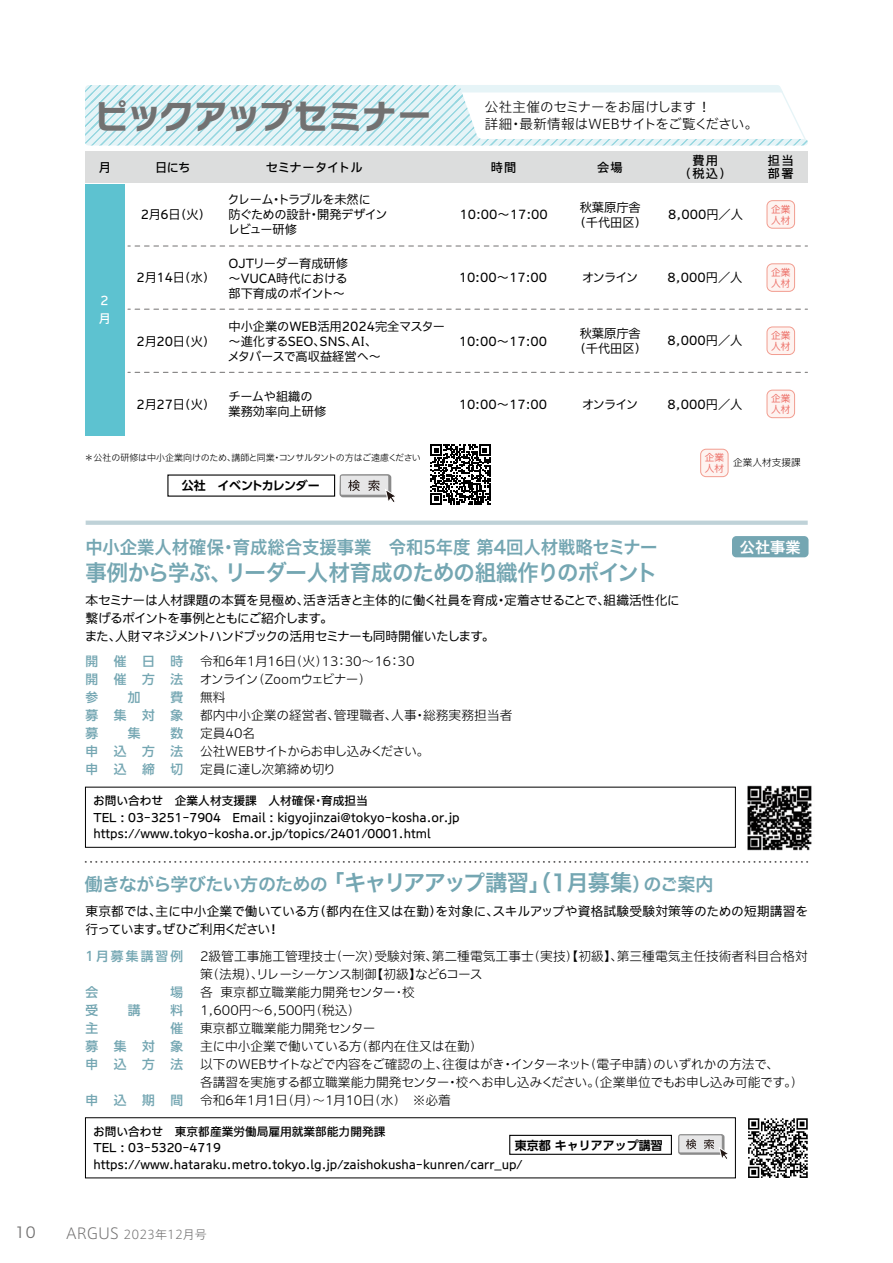
<style>
.page{position:relative;width:893px;height:1263px;background:#fff}
.page>*{position:absolute;margin:0;border:0;box-sizing:border-box;transform-origin:0 0}
.t1{font:700 33px "Typelabo N Std";letter-spacing:.02em;color:#727171}
.t2{font:22.35px "Hiragino Sans Pr 6 N W6";letter-spacing:-.035em;color:#74a6b2;scale:.96 1}
.t3{font:18px "Hiragino Sans Pr 6 N W6";letter-spacing:-.04em;color:#74a6b2}
.t4{font:18px "Hiragino Sans Pr 6 N W6";color:#74a6b2;scale:.96 1}
.t5{font:15.15px "Hira Kaku Pro W6";color:#fff}
.t6{font:15px "Hira Kaku Pro W3";color:#727171}
.t7{font:300 13.5px/17px "Iwa UCDA Goth Std";letter-spacing:.005em;color:#000}
.t8{font:300 12.75px/18px "Iwa UCDA Goth Std";color:#000}
.t9{font:100 12.75px/18px "Iwa UCDA Goth Std";letter-spacing:-.025em;color:#000}
.t10{font:100 12.75px/18px "Iwa UCDA Goth Std";color:#000}
.t11{font:500 12.75px/18px "UD Shin Go Pro";letter-spacing:1.22em;color:#74a6b2;text-align:justify}
.t12{font:500 12.75px "UD Shin Go Pro";letter-spacing:.17em;color:#74a6b2}
.t13{font:100 12.15px/15px "Iwa UCDA Goth Std";color:#000}
.t14{font:100 12.15px/15px "Iwa UCDA Goth Std";letter-spacing:-.035em;color:#000}
.t15{font:500 12.15px/13.5px "Iwa UCDA Goth Std";letter-spacing:.03em;color:#000}
.t16{font:500 12.15px "Iwa UCDA Goth Std";color:#000}
.t17{font:12px "Axis Basic Std N L";color:#727171}
.t18{font:700 12px "UD Shin Go Pro De";letter-spacing:-.025em;color:#000}
.t19{font:700 12px "UD Shin Go Pro De";color:#000}
.t20{font:500 12px/18px "Iwa UCDA Goth Std";color:#fff}
.t21{font:500 11.7px/16.5px "Iwa UCDA Goth Std";color:#000}
.t22{font:100 9.75px/10.9px "Iwa UCDA Goth Std";color:#ec6d65}
.t23{font:300 9.75px "Iwa UCDA Goth Std";color:#000}
.t24{font:300 9px "Iwa UCDA Goth Std";letter-spacing:-.02em;color:#000}
.s1{font-size:22.35px}
.s2{font-size:15px}
</style>
<div class="page">
<svg style="left:85px;top:85px;width:723px;height:60px"></svg>
<div style="left:85px;top:152px;width:722px;height:31px;background:#dcdddd"></div>
<svg style="left:128px;top:246px;width:679px;height:1px"></svg>
<div style="left:767px;top:264px;width:28px;height:27px;background:#fef3f0;border-radius:5px"></div>
<div style="left:767px;top:263px;width:28px;height:29px;border:1px solid #f29d90;border-radius:5px"></div>
<div style="left:767px;top:201px;width:28px;height:27px;background:#fef3f0;border-radius:5px"></div>
<div style="left:767px;top:200px;width:28px;height:29px;border:1px solid #f29d90;border-radius:5px"></div>
<svg style="left:128px;top:309px;width:679px;height:1px"></svg>
<div style="left:767px;top:327px;width:28px;height:27px;background:#fef3f0;border-radius:5px"></div>
<div style="left:767px;top:326px;width:28px;height:29px;border:1px solid #f29d90;border-radius:5px"></div>
<svg style="left:128px;top:372px;width:679px;height:1px"></svg>
<div style="left:767px;top:390px;width:28px;height:28px;background:#fef3f0;border-radius:5px"></div>
<div style="left:767px;top:390px;width:28px;height:28px;border:1px solid #f29d90;border-radius:5px"></div>
<div style="left:85px;top:184px;width:39px;height:251px;background:#5dc2d0"></div>
<div style="left:701px;top:449px;width:27px;height:28px;background:#fef3f0;border-radius:5px"></div>
<div style="left:700px;top:449px;width:28px;height:28px;border:1px solid #f29d90;border-radius:5px"></div>
<div style="left:340px;top:474px;width:51px;height:23px;border:3px solid #8a8a8a;border-radius:2px"></div>
<div style="left:340px;top:475px;width:49px;height:20px;background:#e6e6e7;border-radius:2px"></div>
<div style="left:340px;top:474px;width:49px;height:22px;border:1px solid #8a8a8a;border-radius:2px"></div>
<svg style="left:348px;top:480px;width:12px;height:11px"></svg>
<svg style="left:368px;top:480px;width:27px;height:23px"></svg>
<svg style="left:430px;top:445px;width:60px;height:59px"></svg>
<svg style="left:86px;top:861px;width:722px;height:2px"></svg>
<hr style="left:86px;top:521px;width:722px;height:4px;background:#bfd2d8">
<div style="left:678px;top:1134px;width:46px;height:21px;border:2px solid #8a8a8a;border-radius:2px"></div>
<div style="left:679px;top:1135px;width:43px;height:18px;background:#e6e6e7"></div>
<div style="left:678px;top:1134px;width:45px;height:19px;border:1px solid #8a8a8a"></div>
<svg style="left:686px;top:1139px;width:10px;height:10px"></svg>
<svg style="left:704px;top:1139px;width:24px;height:20px"></svg>
<div style="left:509px;top:1135px;width:163px;height:20px;border:1px solid #000"></div>
<img style="left:747px;top:785px;width:65px;height:66px">
<svg style="left:748px;top:1118px;width:60px;height:60px"></svg>
<div style="left:732px;top:536px;width:76px;height:21px;background:#74a6b2;border-radius:4px"></div>
<h1 class="t1" style="left:95px;top:93px;width:337px">ピックアップセミナー</h1>
<p class="t7" style="left:485px;top:98px;width:275px">公社主催のセミナーをお届けします ！<br>詳細・最新情報はWEBサイトをご覧ください。</p>
<p class="t15" style="left:99px;top:160px;width:14px">月</p>
<p class="t20" style="left:99px;top:291px;width:13px">2月</p>
<p class="t15" style="left:491px;top:160px;width:27px">時間</p>
<p class="t15" style="left:597px;top:160px;width:27px">会場</p>
<p class="t15" style="left:679px;top:153px;width:54px;text-align:center">費用<br>（税込）</p>
<p class="t15" style="left:155px;top:160px;width:37px">日にち</p>
<p class="t16" style="left:266px;top:158px;width:98px">セミナータイトル</p>
<p class="t15" style="left:768px;top:153px;width:27px">担当部署</p>
<p class="t13" style="left:141px;top:206px;width:72px">2月6日（火）</p>
<p class="t13" style="left:137px;top:269px;width:80px">2月14日（水）</p>
<p class="t14" style="left:227px;top:191px;width:162px">クレーム・トラブルを未然に<br>防ぐための設計・開発デザインレビュー研修</p>
<p class="t13" style="left:574px;top:199px;width:75px;text-align:center">秋葉原庁舎（千代田区）</p>
<p class="t13" style="left:459px;top:206px;width:90px">10:00～17:00</p>
<p class="t13" style="left:668px;top:206px;width:76px">8,000円／人</p>
<p class="t13" style="left:229px;top:255px;width:121px;text-align:justify">OJTリーダー育成研修～VUCA時代における部下育成のポイント～</p>
<p class="t13" style="left:459px;top:269px;width:90px">10:00～17:00</p>
<p class="t13" style="left:582px;top:269px;width:58px">オンライン</p>
<p class="t13" style="left:668px;top:269px;width:76px">8,000円／人</p>
<p class="t22" style="left:771px;top:203px;width:21px">企業人材</p>
<p class="t22" style="left:771px;top:266px;width:21px">企業人材</p>
<p class="t13" style="left:227px;top:318px;width:219px">中小企業のWEB活用2024完全マスター～進化するSEO、SNS、AI、<br>メタバースで高収益経営へ～</p>
<p class="t13" style="left:574px;top:325px;width:75px;text-align:center">秋葉原庁舎（千代田区）</p>
<p class="t22" style="left:771px;top:329px;width:21px">企業</p>
<p class="t13" style="left:459px;top:333px;width:90px">10:00～17:00</p>
<p class="t13" style="left:668px;top:333px;width:76px">8,000円／人</p>
<p class="t13" style="left:137px;top:333px;width:80px">2月20日（火）</p>
<p class="t22" style="left:771px;top:340px;width:21px">人材</p>
<p class="t13" style="left:228px;top:388px;width:99px">チームや組織の業務効率向上研修</p>
<p class="t13" style="left:459px;top:396px;width:90px">10:00～17:00</p>
<p class="t13" style="left:582px;top:396px;width:58px">オンライン</p>
<p class="t13" style="left:668px;top:396px;width:76px">8,000円／人</p>
<p class="t22" style="left:771px;top:392px;width:21px">企業</p>
<p class="t13" style="left:137px;top:396px;width:80px">2月27日（火）</p>
<p class="t22" style="left:771px;top:403px;width:21px">人材</p>
<p class="t24" style="left:85px;top:451px;width:338px">＊公社の研修は中小企業向けのため、講師と同業・コンサルタントの方はご遠慮ください</p>
<p class="t18" style="left:182px;top:476px;width:140px">公社　イベントカレンダー</p>
<h3 class="t4" style="left:85px;top:531px;width:598px">中小企業人材確保･育成総合支援事業　令和5年度 第4回人材戦略セミナー</h3>
<h2 class="t2" style="left:85px;top:552px;width:597px">事例から学ぶ、リーダー人材育成のための組織作りのポイント</h2>
<p class="t9" style="left:85px;top:590px;width:597px">本セミナーは人材課題の本質を見極め、活き活きと主体的に働く社員を育成・定着させることで、組織活性化に繋げるポイントを事例とともにご紹介します。<br>また、人財マネジメントハンドブックの活用セミナーも同時開催いたします。</p>
<p class="t11" style="left:85px;top:652px;width:99px">開催日時開催方法参</p>
<p class="t11" style="left:128px;top:688px;width:14px">加</p>
<p class="t11" style="left:85px;top:688px;width:99px;text-indent:85px">費募集対象募</p>
<p class="t11" style="left:85px;top:724px;width:99px;text-indent:85px">数申込方法申込締切</p>
<p class="t11" style="left:128px;top:724px;width:14px">集</p>
<p class="t8" style="left:200px;top:651px;width:314px">令和6年1月16日（火）13：30～16：30<br>オンライン（Zoomウェビナー）<br>無料<br>都内中小企業の経営者、管理職者、人事・総務実務担当者定員40名<br>公社WEBサイトからお申し込みください。<br>定員に達し次第締め切り　</p>
<p class="t22" style="left:705px;top:451px;width:21px">企業</p>
<p class="t22" style="left:705px;top:462px;width:21px">人材</p>
<p class="t23" style="left:733px;top:455px;width:69px">企業人材支援課</p>
<p class="t5" style="left:740px;top:533px;width:62px">公社事業</p>
<p class="t21" style="left:93px;top:792px;width:368px">お問い合わせ　企業人材支援課　人材確保・育成担当　<br>TEL : 03-3251-7904　Email : kigyojinzai@tokyo-kosha.or.jp https://www.tokyo-kosha.or.jp/topics/2401/0001.html</p>
<h3 class="t3" style="left:85px;top:868px;width:630px">働きながら学びたい方のための <span class="s1">｢キャリアアップ講習｣（1月募集</span>）のご案内</h3>
<p class="t10" style="left:85px;top:902px;width:724px">東京都では、主に中小企業で働いている方（都内在住又は在勤）を対象に、スキルアップや資格試験受験対策等のための短期講習を行っています。ぜひご利用ください！</p>
<p class="t12" style="left:85px;top:946px;width:99px">1月募集講習例</p>
<p class="t11" style="left:85px;top:983px;width:14px">会</p>
<p class="t11" style="left:170px;top:983px;width:14px">場</p>
<p class="t11" style="left:85px;top:1001px;width:14px">受</p>
<p class="t11" style="left:128px;top:1001px;width:14px">講</p>
<p class="t11" style="left:170px;top:1001px;width:14px">料</p>
<p class="t11" style="left:85px;top:1019px;width:14px">主</p>
<p class="t8" style="left:200px;top:946px;width:609px">2級管工事施工管理技士（一次）受験対策、第二種電気工事士（実技）【初級】、第三種電気主任技術者科目合格対策（法規）、リレーシーケンス制御【初級】など6コース<br>各 東京都立職業能力開発センター･校<br>1,600円～6,500円（税込）<br>東京都立職業能力開発センター<br>主に中小企業で働いている方（都内在住又は在勤）<br>以下のWEBサイトなどで内容をご確認の上、往復はがき・インターネット（電子申請）のいずれかの方法で、<br>各講習を実施する都立職業能力開発センター・校へお申し込みください。（企業単位でもお申し込み可能です。）令和6年1月1日（月）～1月10日（水）　※必着</p>
<p class="t21" style="left:93px;top:1122px;width:431px">お問い合わせ　東京都産業労働局雇用就業部能力開発課<br>TEL : 03-5320-4719　https://www.hataraku.metro.tokyo.lg.jp/zaishokusha-kunren/carr_up/</p>
<p class="t11" style="left:85px;top:1019px;width:99px;text-indent:85px">催募集対象申込方法</p>
<p class="t11" style="left:85px;top:1091px;width:99px">申込期間</p>
<p class="t19" style="left:515px;top:1135px;width:149px">東京都 キャリアアップ講習</p>
<p class="t6" style="left:15px;top:1219px;width:22px">10</p>
<p class="t17" style="left:66px;top:1225px;width:142px"><span class="s2">ARGUS</span> 2023年12月号</p>
</div>
